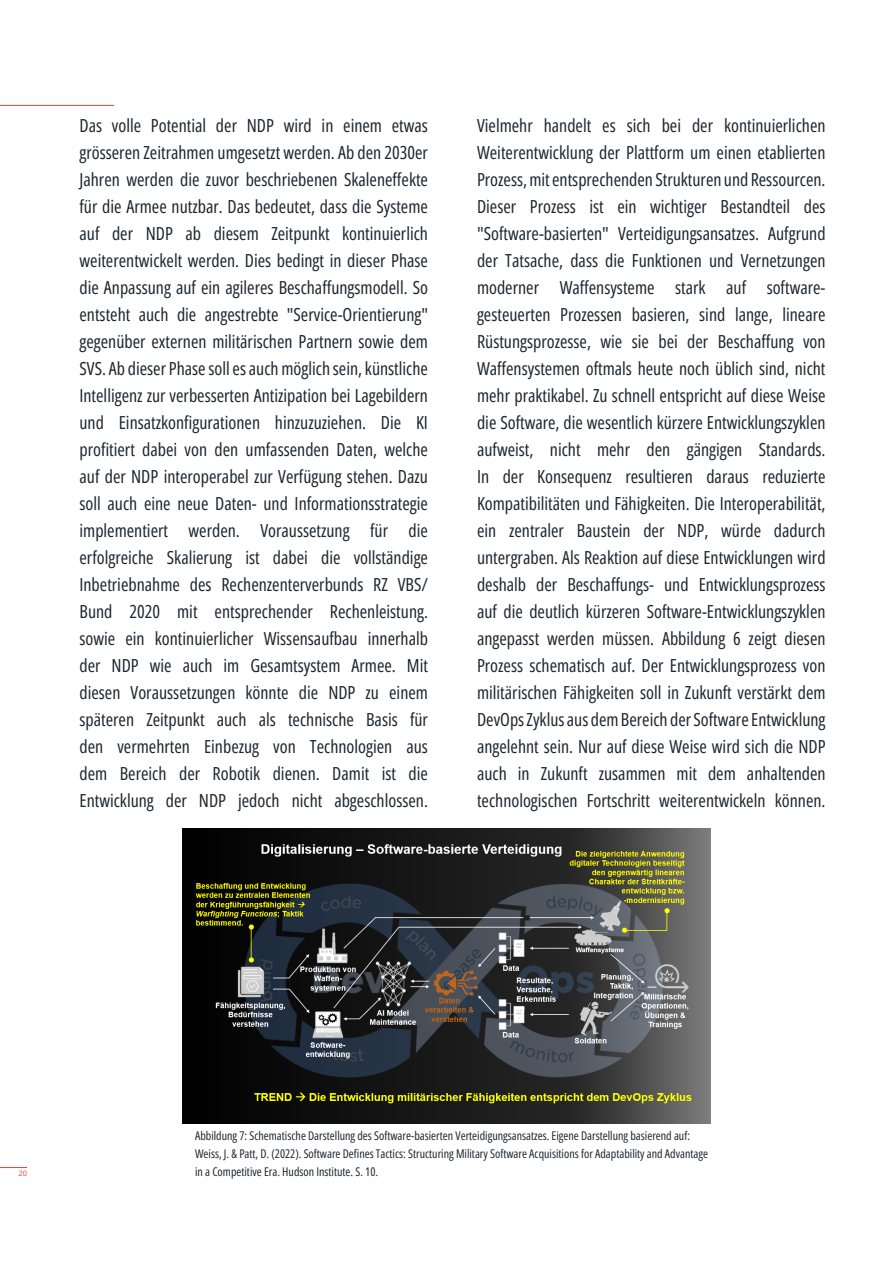
<style>
.page{position:relative;width:893px;height:1263px;background:#fff}
.page>*{position:absolute;margin:0;border:0;box-sizing:border-box;transform-origin:0 0}
.t1{font:18px/27px "Open Sans";color:#1b2630;text-align:justify}
.t2{font:12px/18px "Open Sans";color:#1b2630}
.t3{font:7.5px "Open Sans";color:#ef4434}
</style>
<div class="page">
<svg style="left:0;top:1167px;width:27px;height:1px"></svg>
<hr style="left:0;top:105px;width:114px;height:1px;background:#ef4434">
<img style="left:183px;top:828px;width:527px;height:295px">
<p class="t1" style="left:80px;top:112px;width:350px">Das volle Potential der NDP wird in einem etwas grösseren Zeitrahmen umgesetzt werden. Ab den 2030er Jahren werden die zuvor beschriebenen Skaleneffekte für die Armee nutzbar. Das bedeutet, dass die Systeme auf der NDP ab diesem Zeitpunkt kontinuierlich weiterentwickelt werden. Dies bedingt in dieser Phase die Anpassung auf ein agileres Beschaffungsmodell. So entsteht auch die angestrebte "Service-Orientierung" gegenüber externen militärischen Partnern sowie dem SVS. Ab dieser Phase soll es auch möglich sein, künstliche Intelligenz zur verbesserten Antizipation bei Lagebildern und Einsatzkonfigurationen hinzuzuziehen. Die KI profitiert dabei von den umfassenden Daten, welche auf der NDP interoperabel zur Verfügung stehen. Dazu soll auch eine neue Daten- und Informationsstrategie implementiert werden. Voraussetzung für die erfolgreiche Skalierung ist dabei die vollständige Inbetriebnahme des Rechenzenterverbunds RZ VBS/ Bund 2020 mit entsprechender Rechenleistung. sowie ein kontinuierlicher Wissensaufbau innerhalb der NDP wie auch im Gesamtsystem Armee. Mit diesen Voraussetzungen könnte die NDP zu einem späteren Zeitpunkt auch als technische Basis für den vermehrten Einbezug von Technologien aus dem Bereich der Robotik dienen. Damit ist die Entwicklung der NDP jedoch nicht abgeschlossen.</p>
<p class="t1" style="left:477px;top:112px;width:350px">Vielmehr handelt es sich bei der kontinuierlichen Weiterentwicklung der Plattform um einen etablierten Prozess, mit entsprechenden Strukturen und Ressourcen.<br>Dieser Prozess ist ein wichtiger Bestandteil des "Software-basierten" Verteidigungsansatzes. Aufgrund der Tatsache, dass die Funktionen und Vernetzungen moderner Waffensysteme stark auf software&shy;gesteuerten Prozessen basieren, sind lange, lineare Rüstungsprozesse, wie sie bei der Beschaffung von Waffensystemen oftmals heute noch üblich sind, nicht mehr praktikabel. Zu schnell entspricht auf diese Weise die Software, die wesentlich kürzere Entwicklungszyklen aufweist, nicht mehr den gängigen Standards.<br>In der Konsequenz resultieren daraus reduzierte Kompatibilitäten und Fähigkeiten. Die Interoperabilität, ein zentraler Baustein der NDP, würde dadurch untergraben. Als Reaktion auf diese Entwicklungen wird deshalb der Beschaffungs- und Entwicklungsprozess auf die deutlich kürzeren Software-Entwicklungszyklen angepasst werden müssen. Abbildung 6 zeigt diesen Prozess schematisch auf. Der Entwicklungsprozess von militärischen Fähigkeiten soll in Zukunft verstärkt dem DevOps Zyklus aus dem Bereich der Software Entwicklung angelehnt sein. Nur auf diese Weise wird sich die NDP auch in Zukunft zusammen mit dem anhaltenden technologischen Fortschritt weiterentwickeln können.</p>
<p class="t2" style="left:195px;top:1126px;width:514px">Abbildung 7: Schematische Darstellung des Software-basierten Verteidigungsansatzes. Eigene Darstellung basierend auf:<br>Weiss, J. &amp; Patt, D. (2022). Software Defines Tactics: Structuring Military Software Acquisitions for Adaptability and Advantage</p>
<p class="t3" style="left:18px;top:1168px;width:10px">20</p>
<p class="t2" style="left:195px;top:1162px;width:185px">in a Competitive Era. Hudson Institute. S. 10.</p>
</div>
